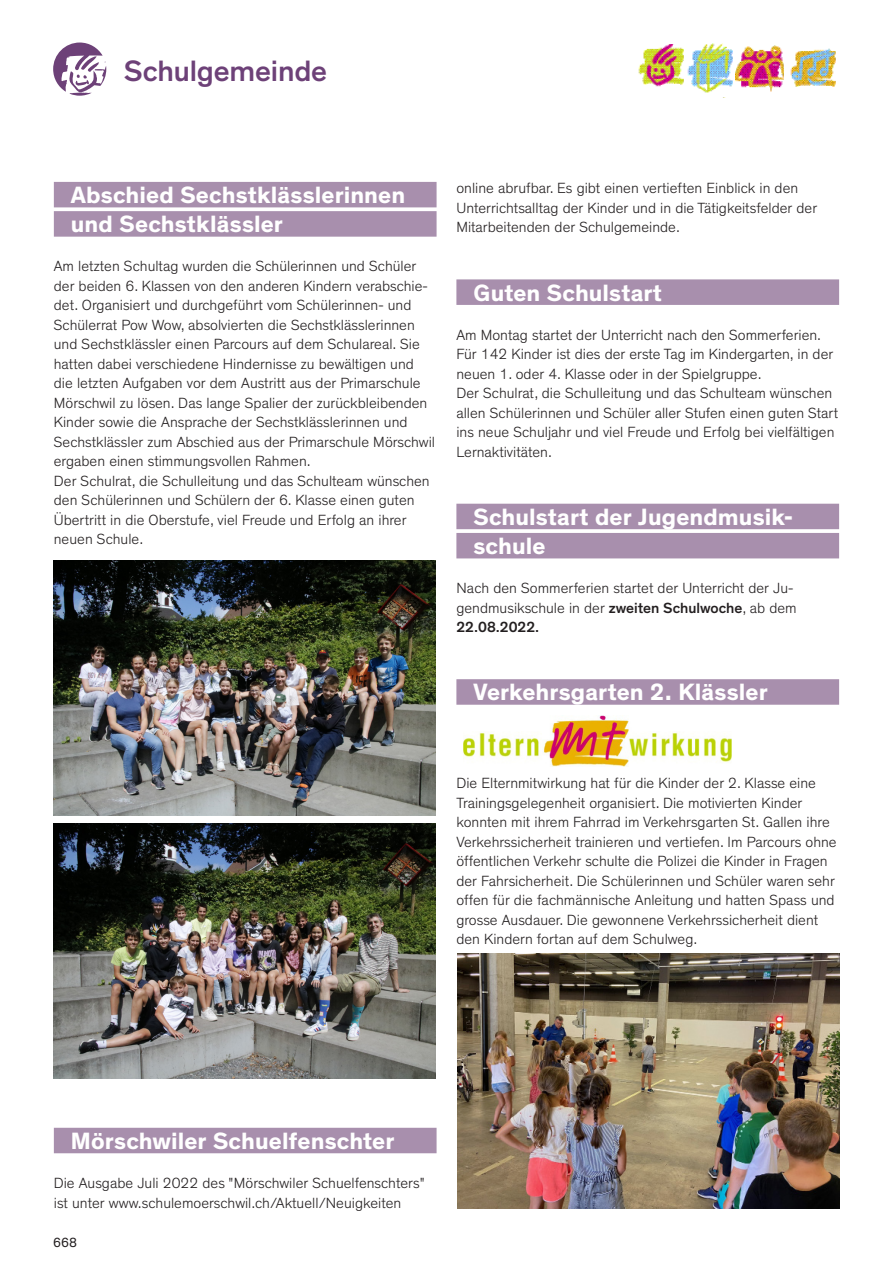
<style>
.page{position:relative;width:893px;height:1263px;background:#fff}
.page>*{position:absolute;margin:0;border:0;box-sizing:border-box;transform-origin:0 0}
.t1{font:500 30px "Theinhardt";letter-spacing:-.005em;color:#6d4178}
.Titel_mit_Balken___v{font:700 24px "Theinhardt";letter-spacing:.005em;color:#fff}
._3___Grundtext{font:300 15px/19.5px "Theinhardt";color:#231f20}
.t2{font:13.5px "Theinhardt";color:#231f20}
.s1{font-weight:500}
</style>
<div class="page">
<img style="left:638px;top:44px;width:46px;height:43px">
<img style="left:790px;top:48px;width:45px;height:38px">
<img style="left:736px;top:45px;width:48px;height:47px">
<img style="left:687px;top:43px;width:46px;height:50px">
<div style="left:54px;top:182px;width:383px;height:25px;background:#a88fad"></div>
<div style="left:54px;top:211px;width:383px;height:26px;background:#a88fad"></div>
<div style="left:54px;top:1128px;width:383px;height:25px;background:#a88fad"></div>
<div style="left:456px;top:279px;width:383px;height:26px;background:#a88fad"></div>
<div style="left:456px;top:504px;width:383px;height:25px;background:#a88fad"></div>
<div style="left:456px;top:533px;width:383px;height:25px;background:#a88fad"></div>
<div style="left:456px;top:679px;width:383px;height:26px;background:#a88fad"></div>
<img style="left:457px;top:953px;width:383px;height:255px">
<img style="left:53px;top:560px;width:383px;height:255px">
<img style="left:53px;top:823px;width:383px;height:256px">
<img style="left:464px;top:716px;width:267px;height:50px">
<svg style="left:53px;top:43px;width:53px;height:53px"></svg>
<h1 class="t1" style="left:124px;top:53px;width:205px">Schulgemeinde</h1>
<p class="Titel_mit_Balken___v" style="left:71px;top:180px;width:336px">Abschied Sechstklässlerinnen</p>
<p class="Titel_mit_Balken___v" style="left:71px;top:209px;width:214px">und Sechstklässler</p>
<p class="_3___Grundtext" style="left:54px;top:257px;width:383px">Am letzten Schultag wurden die Schülerinnen und Schüler der beiden 6. Klassen von den anderen Kindern verabschie&shy;det. Organisiert und durchgeführt vom Schülerinnen- und Schülerrat Pow Wow, absolvierten die Sechstklässlerinnen und Sechstklässler einen Parcours auf dem Schulareal. Sie hatten dabei verschiedene Hindernisse zu bewältigen und die letzten Aufgaben vor dem Austritt aus der Primarschule Mörschwil zu lösen. Das lange Spalier der zurückbleibenden Kinder sowie die Ansprache der Sechstklässlerinnen und Sechstklässler zum Abschied aus der Primarschule Mörschwil ergaben einen stimmungsvollen Rahmen.</p>
<p class="_3___Grundtext" style="left:54px;top:471px;width:377px">Der Schulrat, die Schulleitung und das Schulteam wünschen den Schülerinnen und Schülern der 6. Klasse einen guten Übertritt in die Oberstufe, viel Freude und Erfolg an ihrer neuen Schule.</p>
<p class="_3___Grundtext" style="left:456px;top:179px;width:362px">online abrufbar. Es gibt einen vertieften Einblick in den<br>Unterrichtsalltag der Kinder und in die Tätigkeitsfelder der<br>Mitarbeitenden der Schulgemeinde.</p>
<p class="Titel_mit_Balken___v" style="left:473px;top:278px;width:190px">Guten Schulstart</p>
<p class="_3___Grundtext" style="left:456px;top:325px;width:366px">Am Montag startet der Unterricht nach den Sommerferien.</p>
<p class="_3___Grundtext" style="left:456px;top:345px;width:378px">Für 142 Kinder ist dies der erste Tag im Kindergarten, in der neuen 1. oder 4. Klasse oder in der Spielgruppe.</p>
<p class="_3___Grundtext" style="left:456px;top:384px;width:383px">Der Schulrat, die Schulleitung und das Schulteam wünschen allen Schülerinnen und Schüler aller Stufen einen guten Start ins neue Schuljahr und viel Freude und Erfolg bei vielfältigen Lernaktivitäten.</p>
<p class="Titel_mit_Balken___v" style="left:473px;top:502px;width:321px">Schulstart der Jugendmusik-</p>
<p class="Titel_mit_Balken___v" style="left:473px;top:531px;width:74px">schule</p>
<p class="_3___Grundtext" style="left:456px;top:579px;width:342px">Nach den Sommerferien startet der Unterricht der Ju&shy;gendmusikschule in der <span class="s1">zweiten Schulwoche</span>, ab dem<br><span class="s1">22.08.2022.</span></p>
<p class="Titel_mit_Balken___v" style="left:473px;top:677px;width:296px">Verkehrsgarten 2. Klässler</p>
<p class="_3___Grundtext" style="left:456px;top:774px;width:382px">Die Elternmitwirkung hat für die Kinder der 2. Klasse eine Trainingsgelegenheit organisiert. Die motivierten Kinder konnten mit ihrem Fahrrad im Verkehrsgarten St. Gallen ihre Verkehrssicherheit trainieren und vertiefen. Im Parcours ohne öffentlichen Verkehr schulte die Polizei die Kinder in Fragen der Fahrsicherheit. Die Schülerinnen und Schüler waren sehr offen für die fachmännische Anleitung und hatten Spass und grosse Ausdauer. Die gewonnene Verkehrssicherheit dient den Kindern fortan auf dem Schulweg.</p>
<p class="Titel_mit_Balken___v" style="left:71px;top:1126px;width:325px">Mörschwiler Schuelfenschter</p>
<p class="_3___Grundtext" style="left:54px;top:1173px;width:373px">Die Ausgabe Juli 2022 des "Mörschwiler Schuelfenschters" ist unter www.schulemoerschwil.ch/Aktuell/Neuigkeiten</p>
<p class="t2" style="left:53px;top:1234px;width:25px">668</p>
</div>
